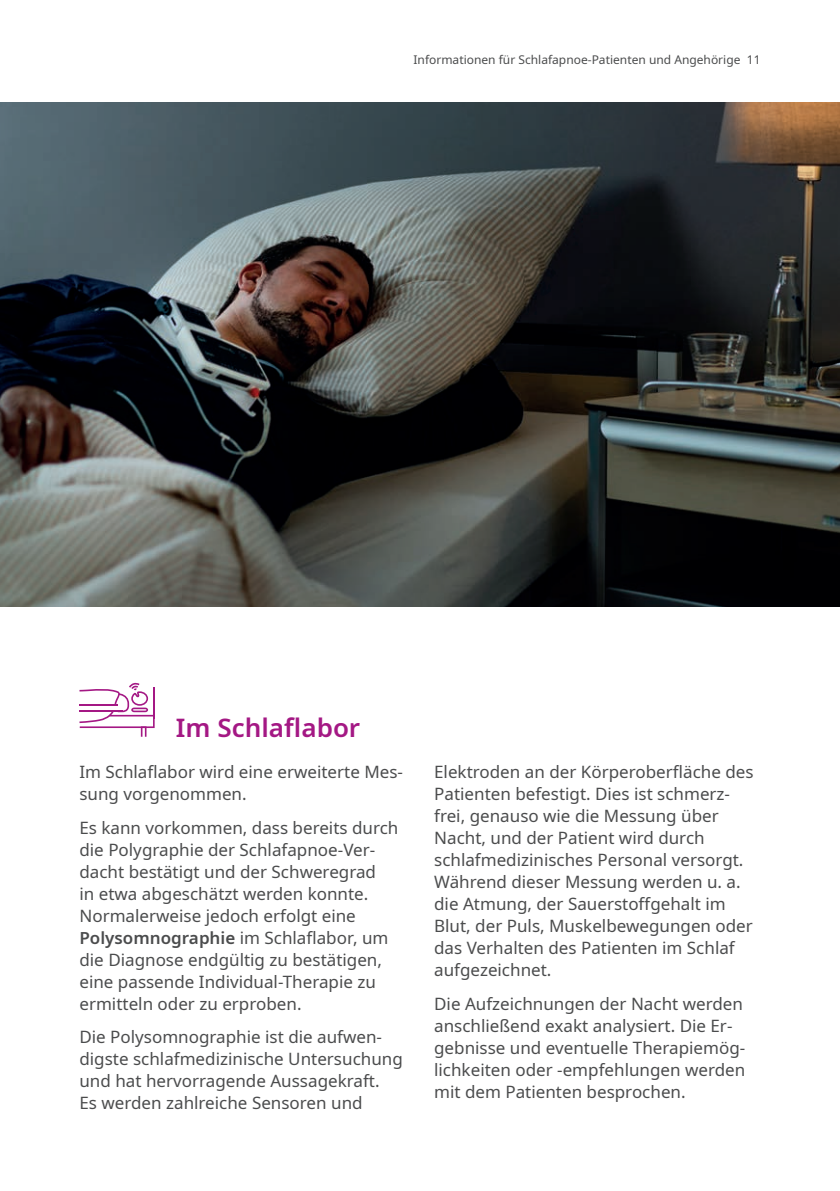
<style>
.page{position:relative;width:840px;height:1191px;background:#fff}
.page>*{position:absolute;margin:0;border:0;box-sizing:border-box;transform-origin:0 0}
.fließtext{font:600 26px "Noto Sans";color:#a41884}
.fließtext-2{font:17px/22px "Noto Sans";color:#4b4c4d}
.t1{font:12px "Noto Sans";color:#4b4c4d}
.s1{font-weight:600}
</style>
<div class="page">
<img style="left:0;top:102px;width:839px;height:505px">
<svg style="left:79px;top:682px;width:75px;height:54px"></svg>
<p class="t1" style="left:413px;top:51px;width:348px">Informationen für Schlafapnoe-Patienten und Angehörige 11</p>
<p class="fließtext" style="left:176px;top:709px;width:186px">Im Schlaflabor</p>
<p class="fließtext-2" style="left:79px;top:761px;width:325px">Im Schlaflabor wird eine erweiterte Mes&shy;sung vorgenommen.</p>
<p class="fließtext-2" style="left:79px;top:816px;width:320px">Es kann vorkommen, dass bereits durch die Polygraphie der Schlafapnoe-Ver&shy;dacht bestätigt und der Schweregrad<br>in etwa abgeschätzt werden konnte.<br>Normalerweise jedoch erfolgt eine <span class="s1">Polysomnographie</span> im Schlaflabor, um die Diagnose endgültig zu bestätigen, eine passende Individual-Therapie zu ermitteln oder zu erproben.</p>
<p class="fließtext-2" style="left:79px;top:1026px;width:325px">Die Polysomnographie ist die aufwen&shy;digste schlafmedizinische Untersuchung und hat hervorragende Aussagekraft.<br>Es werden zahlreiche Sensoren und</p>
<p class="fließtext-2" style="left:434px;top:761px;width:321px">Elektroden an der Körperoberfläche des Patienten befestigt. Dies ist schmerz&shy;frei, genauso wie die Messung über Nacht, und der Patient wird durch schlafmedizinisches Personal versorgt.<br>Während dieser Messung werden u. a. die Atmung, der Sauerstoffgehalt im Blut, der Puls, Muskelbewegungen oder das Verhalten des Patienten im Schlaf aufgezeichnet.</p>
<p class="fließtext-2" style="left:434px;top:992px;width:312px">Die Aufzeichnungen der Nacht werden anschließend exakt analysiert. Die Er&shy;gebnisse und eventuelle Therapiemög&shy;lichkeiten oder -empfehlungen werden mit dem Patienten besprochen.</p>
</div>
